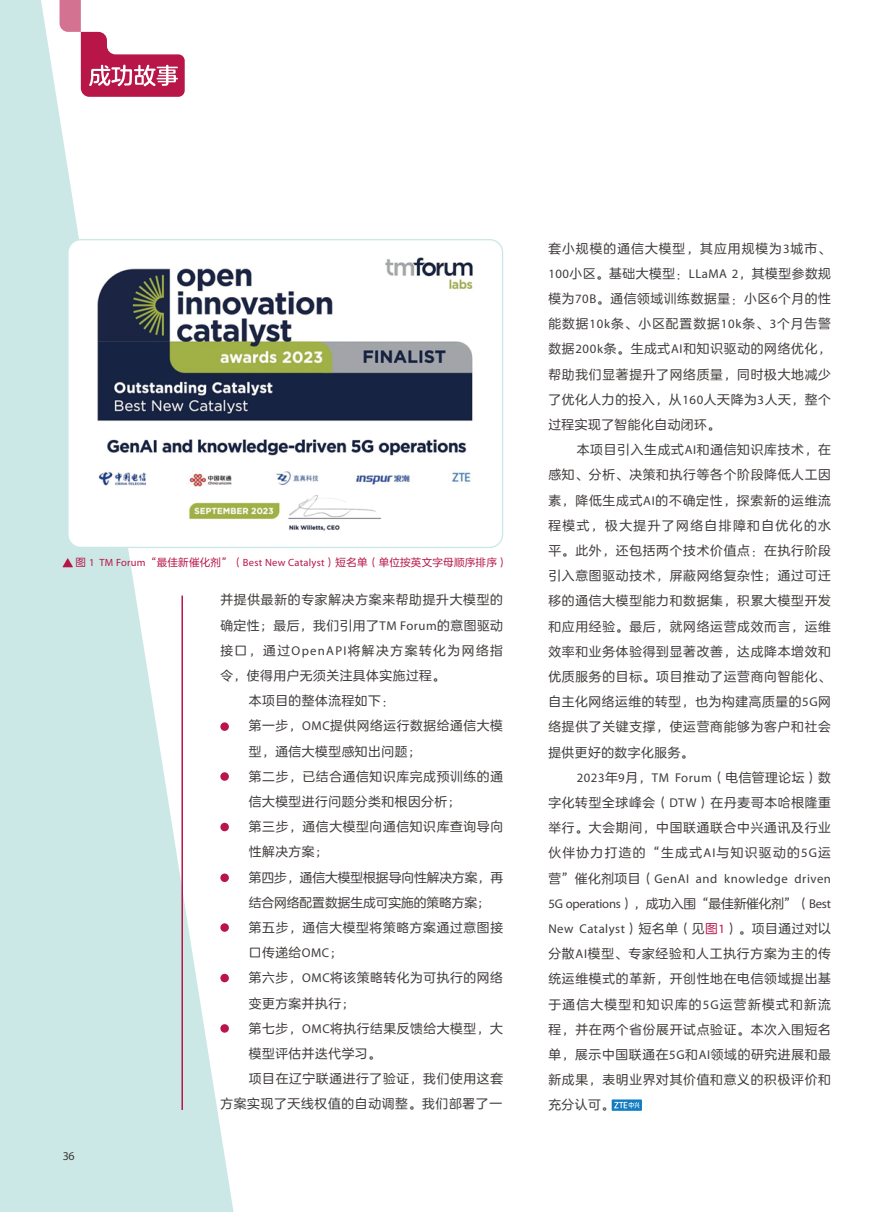
<style>
.page{position:relative;width:893px;height:1212px;background:#fff}
.page>*{position:absolute;margin:0;border:0;box-sizing:border-box;transform-origin:0 0}
.t1{font:12.75px/25.2px "FZLANTY JW GB1 0";letter-spacing:.05em;color:#3f3b3a;text-align:justify}
.t2{font:12.75px/25.2px "Myriad Pro";letter-spacing:.04em;color:#3f3b3a}
.t3{font:12.75px "FZLANTY JW GB1 0";letter-spacing:-.005em;color:#3f3b3a}
.t4{font:12.75px "FZLANTY JW GB1 0";letter-spacing:.12em;color:#3f3b3a}
.t5{font:12px "Myriad Pro";color:#3e3a39}
.t6{font:10.5px "FZLANTY JW GB1 0";letter-spacing:.025em;color:#b81649}
.s1{font-family:"Myriad Pro"}
.s2{font-family:"FZLANTY JW GB1 0"}
.s3{color:#b81649}
.s4{font-family:"Myriad Pro";color:#b81649}
</style>
<div class="page">
<svg style="left:0;top:0;width:234px;height:1212px;fill:#cbe8e6"></svg>
<svg style="left:63px;top:558px;width:10px;height:9px"></svg>
<svg style="left:612px;top:1099px;width:30px;height:12px"></svg>
<svg style="left:614px;top:1102px;width:25px;height:6px"></svg>
<svg style="left:60px;top:0;width:125px;height:97px"></svg>
<hr style="left:181px;top:595px;width:2px;height:515px;background:#b81649">
<div style="left:68px;top:240px;width:435px;height:307px;background:#fff;border-radius:13px"></div>
<div style="left:67px;top:239px;width:436px;height:309px;border:1px solid #cbe8e6;border-radius:13px"></div>
<img style="left:97px;top:257px;width:376px;height:274px">
<div style="left:220px;top:722px;width:9px;height:9px;background:#b81649;border-radius:50%"></div>
<div style="left:220px;top:772px;width:9px;height:9px;background:#b81649;border-radius:50%"></div>
<div style="left:220px;top:823px;width:9px;height:8px;background:#b81649;border-radius:50%"></div>
<div style="left:220px;top:873px;width:9px;height:9px;background:#b81649;border-radius:50%"></div>
<div style="left:220px;top:923px;width:9px;height:9px;background:#b81649;border-radius:50%"></div>
<div style="left:220px;top:974px;width:9px;height:8px;background:#b81649;border-radius:50%"></div>
<div style="left:220px;top:1024px;width:9px;height:9px;background:#b81649;border-radius:50%"></div>
<p class="t6" style="left:75px;top:556px;width:434px">图 <span class="s1">1 TM Forum</span>“最佳新催化剂”（<span class="s1">Best New Catalyst</span>）短名单（单位按英文字母顺序排序）</p>
<p class="t5" style="left:63px;top:1148px;width:13px">36</p>
<p class="t1" style="left:220px;top:588px;width:284px">并提供最新的专家解决方案来帮助提升大模型的</p>
<p class="t1" style="left:220px;top:613px;width:284px">确定性；最后，我们引用了<span class="s1">TM Forum</span>的意图驱动</p>
<p class="t4" style="left:220px;top:643px;width:284px">接口，通过<span class="s1">OpenAPI</span>将解决方案转化为网络指</p>
<p class="t1" style="left:220px;top:663px;width:226px">令，使得用户无须关注具体实施过程。</p>
<p class="t1" style="left:249px;top:688px;width:147px">本项目的整体流程如下：</p>
<p class="t1" style="left:249px;top:714px;width:256px">第一步，<span class="s1">OMC</span>提供网络运行数据给通信大模</p>
<p class="t1" style="left:249px;top:739px;width:173px">型，通信大模型感知出问题；</p>
<p class="t1" style="left:249px;top:764px;width:256px">第二步，已结合通信知识库完成预训练的通</p>
<p class="t1" style="left:249px;top:789px;width:213px">信大模型进行问题分类和根因分析；</p>
<p class="t1" style="left:249px;top:814px;width:256px">第三步，通信大模型向通信知识库查询导向</p>
<p class="t1" style="left:249px;top:840px;width:81px">性解决方案；</p>
<p class="t3" style="left:249px;top:870px;width:256px">第四步，通信大模型根据导向性解决方案，再</p>
<p class="t3" style="left:249px;top:895px;width:243px">结合网络配置数据生成可实施的策略方案；</p>
<p class="t1" style="left:249px;top:915px;width:256px">第五步，通信大模型将策略方案通过意图接</p>
<p class="t1" style="left:249px;top:940px;width:95px">口传递给<span class="s1">OMC</span>；</p>
<p class="t1" style="left:249px;top:966px;width:256px">第六步，<span class="s1">OMC</span>将该策略转化为可执行的网络</p>
<p class="t1" style="left:249px;top:991px;width:107px">变更方案并执行；</p>
<p class="t1" style="left:249px;top:1016px;width:256px">第七步，<span class="s1">OMC</span>将执行结果反馈给大模型，大</p>
<p class="t1" style="left:249px;top:1041px;width:134px">模型评估并迭代学习。</p>
<p class="t1" style="left:249px;top:1066px;width:256px">项目在辽宁联通进行了验证，我们使用这套</p>
<p class="t1" style="left:220px;top:1092px;width:283px">方案实现了天线权值的自动调整。我们部署了一</p>
<p class="t1" style="left:548px;top:236px;width:284px">套小规模的通信大模型，其应用规模为<span class="s1">3</span>城市、<span class="s1">100</span>小区。基础大模型：<span class="s1">LLaMA 2</span>，其模型参数规模为<span class="s1">70B</span>。通信领域训练数据量：小区<span class="s1">6</span>个月的性能数据<span class="s1">10k</span>条、小区配置数据<span class="s1">10k</span>条、<span class="s1">3</span>个月告警数据<span class="s1">200k</span>条。生成式<span class="s1">AI</span>和知识驱动的网络优化，帮助我们显著提升了网络质量，同时极大地减少了优化人力的投入，从<span class="s1">160</span>人天降为<span class="s1">3</span>人天，整个过程实现了智能化自动闭环。</p>
<p class="t1" style="left:548px;top:437px;width:284px;text-indent:28px">本项目引入生成式<span class="s1">AI</span>和通信知识库技术，在感知、分析、决策和执行等各个阶段降低人工因素，降低生成式<span class="s1">AI</span>的不确定性，探索新的运维流程模式，极大提升了网络自排障和自优化的水平。此外，还包括两个技术价值点：在执行阶段引入意图驱动技术，屏蔽网络复杂性；通过可迁移的通信大模型能力和数据集，积累大模型开发和应用经验。最后，就网络运营成效而言，运维效率和业务体验得到显著改善，达成降本增效和优质服务的目标。项目推动了运营商向智能化、自主化网络运维的转型，也为构建高质量的<span class="s1">5G</span>网络提供了关键支撑，使运营商能够为客户和社会提供更好的数字化服务。</p>
<p class="t2" style="left:577px;top:765px;width:256px">2023<span class="s2">年</span>9<span class="s2">月，</span>TM Forum<span class="s2">（电信管理论坛）数</span></p>
<p class="t1" style="left:548px;top:790px;width:284px">字化转型全球峰会（<span class="s1">DTW</span>）在丹麦哥本哈根隆重举行。大会期间，中国联通联合中兴通讯及行业伙伴协力打造的“生成式<span class="s1">AI</span>与知识驱动的<span class="s1">5G</span>运</p>
<p class="t2" style="left:548px;top:865px;width:284px"><span class="s2">营”催化剂项目（</span>GenAI and knowledge driven<br>5G operations<span class="s2">），成功入围“最佳新催化剂”（</span>Best</p>
<p class="t1" style="left:548px;top:916px;width:284px"><span class="s1">New Catalyst</span>）短名单（见<span class="s3">图</span><span class="s4">1</span>）。项目通过对以分散<span class="s1">AI</span>模型、专家经验和人工执行方案为主的传统运维模式的革新，开创性地在电信领域提出基于通信大模型和知识库的<span class="s1">5G</span>运营新模式和新流程，并在两个省份展开试点验证。本次入围短名单，展示中国联通在<span class="s1">5G</span>和<span class="s1">AI</span>领域的研究进展和最新成果，表明业界对其价值和意义的积极评价和充分认可。</p>
</div>
